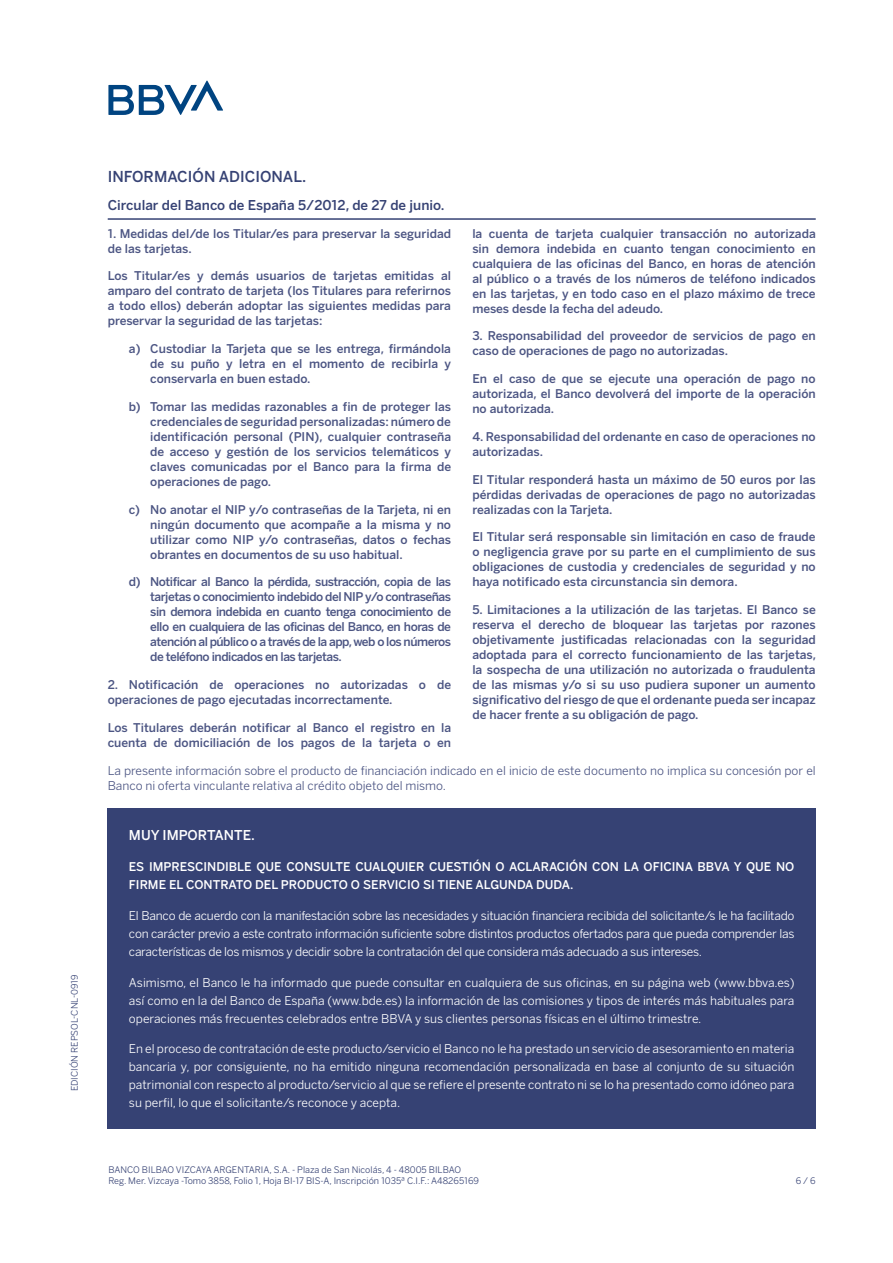
<style>
.page{position:relative;width:893px;height:1263px;background:#fff}
.page>*{position:absolute;margin:0;border:0;box-sizing:border-box;transform-origin:0 0}
.t1{font:500 15px "Benton Sans BBVA";color:#364274}
.t2{font:500 13.5px "Benton Sans BBVA";color:#364274}
.t3{font:500 13.5px "Benton Sans BBVA";color:#fff}
.t4{font:500 12px/15px "Benton Sans BBVA";color:#4c5583;text-align:justify}
.t5{font:12px/18px "Benton Sans BBVA";color:#fff;text-align:justify}
.t6{font:12px/15px "Benton Sans BBVA";color:#4c5583}
.t7{font:500 12px/18px "Benton Sans BBVA";color:#fff}
.t8{font:9px/10.8px "Benton Sans BBVA";color:#364274}
</style>
<div class="page">
<svg style="left:108px;top:80px;width:115px;height:35px"></svg>
<hr style="left:108px;top:218px;width:708px;height:2px;background:#364274">
<div style="left:108px;top:808px;width:708px;height:320px;background:#364274"></div>
<p class="t8" style="left:69px;top:1091px;width:119px;rotate:-90deg">EDICIÓN REPSOL-CNL-0919</p>
<p class="t1" style="left:108px;top:167px;width:200px">INFORMACIÓN ADICIONAL.</p>
<p class="t2" style="left:108px;top:197px;width:338px">Circular del Banco de España 5/2012, de 27 de junio.</p>
<p class="t4" style="left:108px;top:226px;width:345px">1. Medidas del/de los Titular/es para preservar la seguridad de las tarjetas.</p>
<p class="t4" style="left:108px;top:269px;width:345px">Los Titular/es y demás usuarios de tarjetas emitidas al amparo del contrato de tarjeta (los Titulares para referirnos a todo ellos) deberán adoptar las siguientes medidas para preservar la seguridad de las tarjetas:</p>
<p class="t4" style="left:150px;top:341px;width:302px;text-indent:-21px">a) Custodiar la Tarjeta que se les entrega, firmándola de su puño y letra en el momento de recibirla y conservarla en buen estado.</p>
<p class="t4" style="left:150px;top:399px;width:302px;text-indent:-21px">b) Tomar las medidas razonables a fin de proteger las credenciales de seguridad personalizadas: número de identificación personal (PIN), cualquier contraseña de acceso y gestión de los servicios telemáticos y claves comunicadas por el Banco para la firma de operaciones de pago.</p>
<p class="t4" style="left:150px;top:502px;width:302px;text-indent:-21px">c) No anotar el NIP y/o contraseñas de la Tarjeta, ni en ningún documento que acompañe a la misma y no utilizar como NIP y/o contraseñas, datos o fechas obrantes en documentos de su uso habitual.</p>
<p class="t4" style="left:150px;top:575px;width:302px;text-indent:-21px">d) Notificar al Banco la pérdida, sustracción, copia de las tarjetas o conocimiento indebido del NIP y/o contraseñas sin demora indebida en cuanto tenga conocimiento de ello en cualquiera de las oficinas del Banco, en horas de atención al público o a través de la app, web o los números de teléfono indicados en las tarjetas.</p>
<p class="t4" style="left:108px;top:677px;width:345px">2. Notificación de operaciones no autorizadas o de operaciones de pago ejecutadas incorrectamente.</p>
<p class="t4" style="left:108px;top:720px;width:345px">Los Titulares deberán notificar al Banco el registro en la cuenta de domiciliación de los pagos de la tarjeta o en</p>
<p class="t4" style="left:472px;top:226px;width:345px">la cuenta de tarjeta cualquier transacción no autorizada sin demora indebida en cuanto tengan conocimiento en cualquiera de las oficinas del Banco, en horas de atención al público o a través de los números de teléfono indicados en las tarjetas, y en todo caso en el plazo máximo de trece meses desde la fecha del adeudo.</p>
<p class="t4" style="left:472px;top:329px;width:345px">3. Responsabilidad del proveedor de servicios de pago en caso de operaciones de pago no autorizadas.</p>
<p class="t4" style="left:472px;top:371px;width:345px">En el caso de que se ejecute una operación de pago no autorizada, el Banco devolverá del importe de la operación no autorizada.</p>
<p class="t4" style="left:472px;top:429px;width:345px">4. Responsabilidad del ordenante en caso de operaciones no autorizadas.</p>
<p class="t4" style="left:472px;top:472px;width:345px">El Titular responderá hasta un máximo de 50 euros por las pérdidas derivadas de operaciones de pago no autorizadas realizadas con la Tarjeta.</p>
<p class="t4" style="left:472px;top:530px;width:345px">El Titular será responsable sin limitación en caso de fraude o negligencia grave por su parte en el cumplimiento de sus obligaciones de custodia y credenciales de seguridad y no haya notificado esta circunstancia sin demora.</p>
<p class="t4" style="left:472px;top:602px;width:345px">5. Limitaciones a la utilización de las tarjetas. El Banco se reserva el derecho de bloquear las tarjetas por razones objetivamente justificadas relacionadas con la seguridad adoptada para el correcto funcionamiento de las tarjetas, la sospecha de una utilización no autorizada o fraudulenta de las mismas y/o si su uso pudiera suponer un aumento significativo del riesgo de que el ordenante pueda ser incapaz de hacer frente a su obligación de pago.</p>
<p class="t6" style="left:108px;top:763px;width:709px">La presente información sobre el producto de financiación indicado en el inicio de este documento no implica su concesión por el<br>Banco ni oferta vinculante relativa al crédito objeto del mismo.</p>
<p class="t3" style="left:129px;top:827px;width:127px">MUY IMPORTANTE.</p>
<p class="t7" style="left:129px;top:858px;width:667px">ES IMPRESCINDIBLE QUE CONSULTE CUALQUIER CUESTIÓN O ACLARACIÓN CON LA OFICINA BBVA Y QUE NO<br>FIRME EL CONTRATO DEL PRODUCTO O SERVICIO SI TIENE ALGUNDA DUDA.</p>
<p class="t5" style="left:129px;top:906px;width:667px">El Banco de acuerdo con la manifestación sobre las necesidades y situación financiera recibida del solicitante/s le ha facilitado con carácter previo a este contrato información suficiente sobre distintos productos ofertados para que pueda comprender las características de los mismos y decidir sobre la contratación del que considera más adecuado a sus intereses.</p>
<p class="t5" style="left:129px;top:973px;width:667px">Asimismo, el Banco le ha informado que puede consultar en cualquiera de sus oficinas, en su página web (www.bbva.es) así como en la del Banco de España (www.bde.es) la información de las comisiones y tipos de interés más habituales para operaciones más frecuentes celebrados entre BBVA y sus clientes personas físicas en el último trimestre.</p>
<p class="t5" style="left:129px;top:1040px;width:667px">En el proceso de contratación de este producto/servicio el Banco no le ha prestado un servicio de asesoramiento en materia bancaria y, por consiguiente, no ha emitido ninguna recomendación personalizada en base al conjunto de su situación patrimonial con respecto al producto/servicio al que se refiere el presente contrato ni se lo ha presentado como idóneo para su perfil, lo que el solicitante/s reconoce y acepta.</p>
<p class="t8" style="left:108px;top:1164px;width:372px">BANCO BILBAO VIZCAYA ARGENTARIA, S.A. - Plaza de San Nicolás, 4 - 48005 BILBAO<br>Reg. Mer. Vizcaya -Tomo 3858, Folio 1, Hoja BI-17 BIS-A, Inscripción 1035ª C.I.F.: A48265169</p>
<p class="t8" style="left:796px;top:1175px;width:22px">6 / 6</p>
</div>
